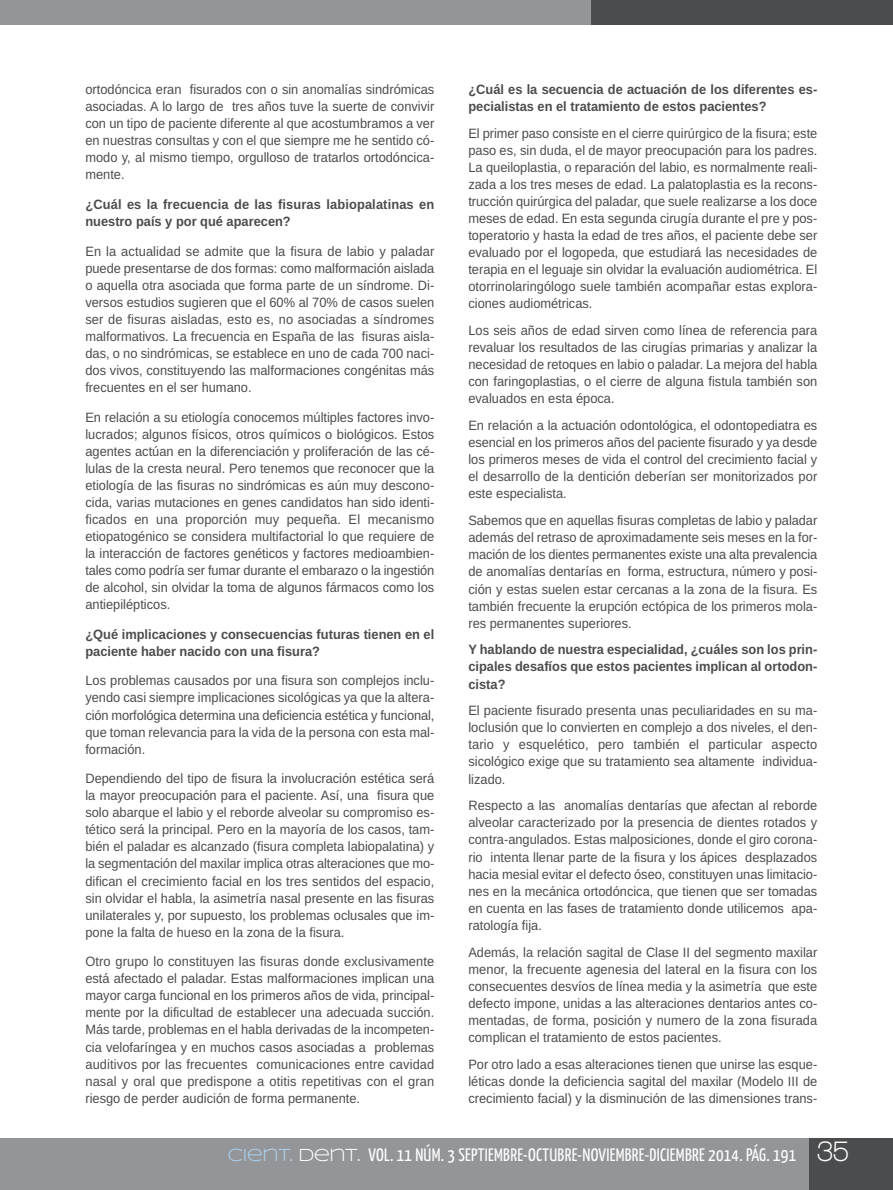
<style>
.page{position:relative;width:893px;height:1190px;background:#fff}
.page>*{position:absolute;margin:0;border:0;box-sizing:border-box;transform-origin:0 0}
.t1{font:700 30px "Walkway";color:#fff;scale:.9 1}
.t2{font:18px "Yanone Kaffeesatz";letter-spacing:.015em;color:#fff}
.t3{font:13.5px/17.1px "Arimo";color:#4b4c4d;text-align:justify;scale:.95 1}
.t4{font:700 13.5px/17.1px "Arimo";color:#4b4c4d;scale:.95 1}
.s1{font-family:"Syncopate";color:#add2ed}
.s2{font-family:"Syncopate"}
</style>
<div class="page">
<div style="left:0;top:1137px;width:892px;height:52px;background:#939598"></div>
<div style="left:0;top:0;width:599px;height:24px;background:#939598"></div>
<div style="left:591px;top:0;width:301px;height:24px;background:#4b4c4d"></div>
<div style="left:808px;top:1137px;width:84px;height:52px;background:#4b4c4d"></div>
<p class="t3" style="left:85px;top:81px;width:369px">ortodóncica eran fisurados con o sin anomalías sindrómicas asociadas. A lo largo de tres años tuve la suerte de convivir con un tipo de paciente diferente al que acostumbramos a ver en nuestras consultas y con el que siempre me he sentido có&shy;modo y, al mismo tiempo, orgulloso de tratarlos ortodóncica&shy;mente.</p>
<p class="t4" style="left:85px;top:196px;width:369px">¿Cuál es la frecuencia de las fisuras labiopalatinas en nuestro país y por qué aparecen?</p>
<p class="t3" style="left:85px;top:242px;width:369px">En la actualidad se admite que la fisura de labio y paladar puede presentarse de dos formas: como malformación aislada o aquella otra asociada que forma parte de un síndrome. Di&shy;versos estudios sugieren que el 60% al 70% de casos suelen ser de fisuras aisladas, esto es, no asociadas a síndromes malformativos. La frecuencia en España de las fisuras aisla&shy;das, o no sindrómicas, se establece en uno de cada 700 naci&shy;dos vivos, constituyendo las malformaciones congénitas más frecuentes en el ser humano.</p>
<p class="t3" style="left:85px;top:408px;width:369px">En relación a su etiología conocemos múltiples factores invo&shy;lucrados; algunos físicos, otros químicos o biológicos. Estos agentes actúan en la diferenciación y proliferación de las cé&shy;lulas de la cresta neural. Pero tenemos que reconocer que la etiología de las fisuras no sindrómicas es aún muy descono&shy;cida, varias mutaciones en genes candidatos han sido identi&shy;ficados en una proporción muy pequeña. El mecanismo etiopatogénico se considera multifactorial lo que requiere de la interacción de factores genéticos y factores medioambien&shy;tales como podría ser fumar durante el embarazo o la ingestión de alcohol, sin olvidar la toma de algunos fármacos como los antiepilépticos.</p>
<p class="t4" style="left:85px;top:625px;width:369px">¿Qué implicaciones y consecuencias futuras tienen en el paciente haber nacido con una fisura?</p>
<p class="t3" style="left:85px;top:672px;width:369px">Los problemas causados por una fisura son complejos inclu&shy;yendo casi siempre implicaciones sicológicas ya que la altera&shy;ción morfológica determina una deficiencia estética y funcional, que toman relevancia para la vida de la persona con esta mal&shy;formación.</p>
<p class="t3" style="left:85px;top:769px;width:369px">Dependiendo del tipo de fisura la involucración estética será la mayor preocupación para el paciente. Así, una fisura que solo abarque el labio y el reborde alveolar su compromiso es&shy;tético será la principal. Pero en la mayoría de los casos, tam&shy;bién el paladar es alcanzado (fisura completa labiopalatina) y la segmentación del maxilar implica otras alteraciones que mo&shy;difican el crecimiento facial en los tres sentidos del espacio, sin olvidar el habla, la asimetría nasal presente en las fisuras unilaterales y, por supuesto, los problemas oclusales que im&shy;pone la falta de hueso en la zona de la fisura.</p>
<p class="t3" style="left:85px;top:952px;width:369px">Otro grupo lo constituyen las fisuras donde exclusivamente está afectado el paladar. Estas malformaciones implican una mayor carga funcional en los primeros años de vida, principal&shy;mente por la dificultad de establecer una adecuada succión.<br>Más tarde, problemas en el habla derivadas de la incompeten&shy;cia velofaríngea y en muchos casos asociadas a problemas auditivos por las frecuentes comunicaciones entre cavidad nasal y oral que predispone a otitis repetitivas con el gran riesgo de perder audición de forma permanente.</p>
<p class="t4" style="left:468px;top:81px;width:369px">¿Cuál es la secuencia de actuación de los diferentes es&shy;pecialistas en el tratamiento de estos pacientes?</p>
<p class="t3" style="left:468px;top:125px;width:369px">El primer paso consiste en el cierre quirúrgico de la fisura; este paso es, sin duda, el de mayor preocupación para los padres.<br>La queiloplastia, o reparación del labio, es normalmente reali&shy;zada a los tres meses de edad. La palatoplastia es la recons&shy;trucción quirúrgica del paladar, que suele realizarse a los doce meses de edad. En esta segunda cirugía durante el pre y pos&shy;toperatorio y hasta la edad de tres años, el paciente debe ser evaluado por el logopeda, que estudiará las necesidades de terapia en el leguaje sin olvidar la evaluación audiométrica. El otorrinolaringólogo suele también acompañar estas explora&shy;ciones audiométricas.</p>
<p class="t3" style="left:468px;top:322px;width:369px">Los seis años de edad sirven como línea de referencia para revaluar los resultados de las cirugías primarias y analizar la necesidad de retoques en labio o paladar. La mejora del habla con faringoplastias, o el cierre de alguna fistula también son evaluados en esta época.</p>
<p class="t3" style="left:468px;top:417px;width:369px">En relación a la actuación odontológica, el odontopediatra es esencial en los primeros años del paciente fisurado y ya desde los primeros meses de vida el control del crecimiento facial y el desarrollo de la dentición deberían ser monitorizados por este especialista.</p>
<p class="t3" style="left:468px;top:512px;width:369px">Sabemos que en aquellas fisuras completas de labio y paladar además del retraso de aproximadamente seis meses en la for&shy;mación de los dientes permanentes existe una alta prevalencia de anomalías dentarías en forma, estructura, número y posi&shy;ción y estas suelen estar cercanas a la zona de la fisura. Es también frecuente la erupción ectópica de los primeros mola&shy;res permanentes superiores.</p>
<p class="t4" style="left:468px;top:641px;width:369px;text-align:justify">Y hablando de nuestra especialidad, ¿cuáles son los prin&shy;cipales desafíos que estos pacientes implican al ortodon&shy;cista?</p>
<p class="t3" style="left:468px;top:702px;width:369px">El paciente fisurado presenta unas peculiaridades en su ma&shy;loclusión que lo convierten en complejo a dos niveles, el den&shy;tario y esquelético, pero también el particular aspecto sicológico exige que su tratamiento sea altamente individua&shy;lizado.</p>
<p class="t3" style="left:468px;top:796px;width:369px">Respecto a las anomalías dentarías que afectan al reborde alveolar caracterizado por la presencia de dientes rotados y contra-angulados. Estas malposiciones, donde el giro corona&shy;rio intenta llenar parte de la fisura y los ápices desplazados hacia mesial evitar el defecto óseo, constituyen unas limitacio&shy;nes en la mecánica ortodóncica, que tienen que ser tomadas en cuenta en las fases de tratamiento donde utilicemos apa&shy;ratología fija.</p>
<p class="t3" style="left:468px;top:943px;width:369px">Además, la relación sagital de Clase II del segmento maxilar menor, la frecuente agenesia del lateral en la fisura con los consecuentes desvíos de línea media y la asimetría que este defecto impone, unidas a las alteraciones dentarios antes co&shy;mentadas, de forma, posición y numero de la zona fisurada complican el tratamiento de estos pacientes.</p>
<p class="t3" style="left:468px;top:1055px;width:369px">Por otro lado a esas alteraciones tienen que unirse las esque&shy;léticas donde la deficiencia sagital del maxilar (Modelo III de crecimiento facial) y la disminución de las dimensiones trans-</p>
<h2 class="t2" style="left:227px;top:1143px;width:570px"><span class="s1">CIENT.</span> <span class="s2">DENT.</span> VOL. 11 NÚM. 3 SEPTIEMBRE-OCTUBRE-NOVIEMBRE-DICIEMBRE 2014. PÁG. 191</h2>
<h1 class="t1" style="left:817px;top:1134px;width:37px">35</h1>
</div>
